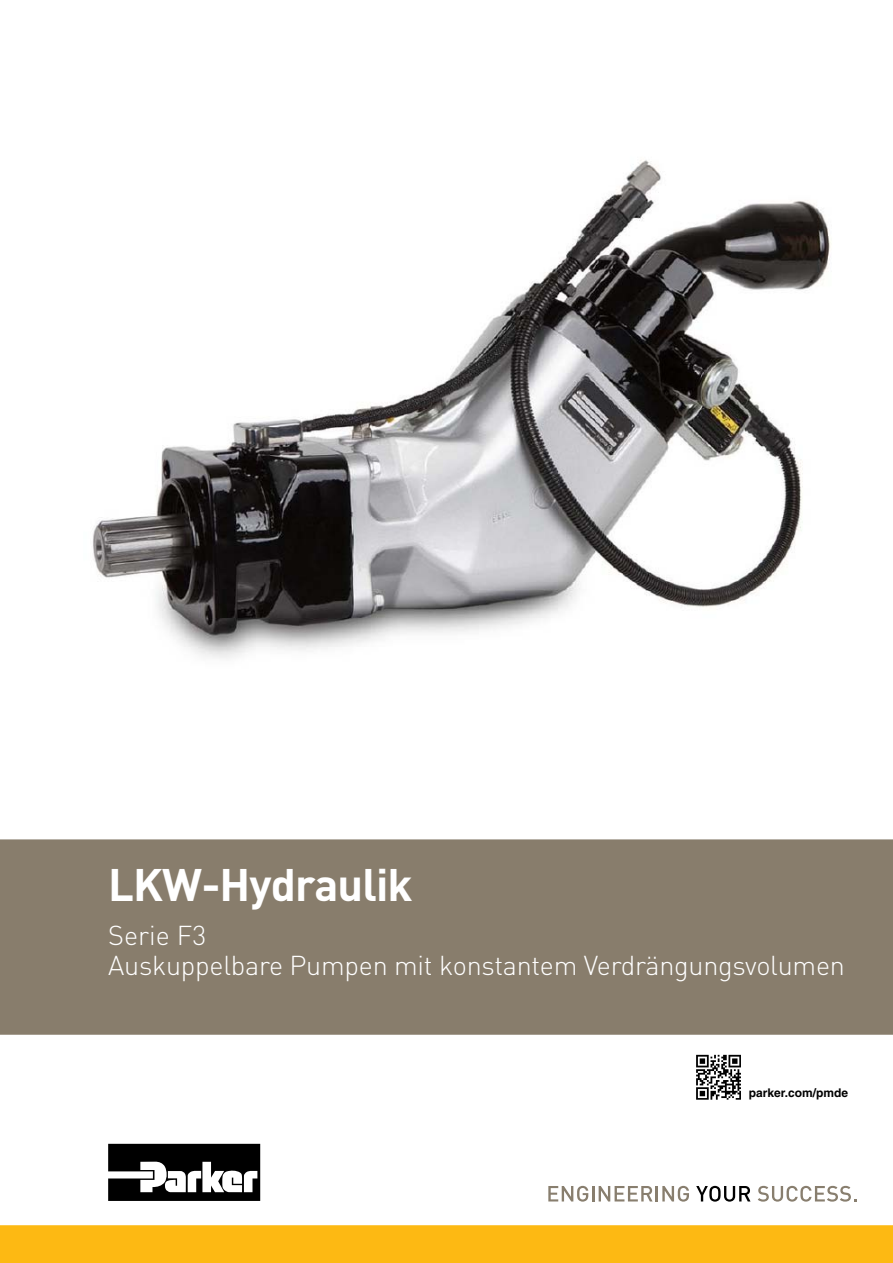
<style>
.page{position:relative;width:893px;height:1263px;background:#fff}
.page>*{position:absolute;margin:0;border:0;box-sizing:border-box;transform-origin:0 0}
.t1{font:700 45px "DINOT";letter-spacing:-.02em;color:#fff}
.t2{font:300 27px/30px "DINOT";letter-spacing:-.01em;color:#fff}
.t3{font:700 12px "Helvetica";color:#000}
</style>
<div class="page">
<div style="left:0;top:1225px;width:893px;height:38px;background:#fdb913"></div>
<div style="left:0;top:839px;width:893px;height:196px;background:#887d6c"></div>
<svg style="left:108px;top:1144px;width:152px;height:57px"></svg>
<svg style="left:548px;top:1186px;width:141px;height:15px"></svg>
<svg style="left:696px;top:1186px;width:54px;height:15px"></svg>
<svg style="left:758px;top:1186px;width:99px;height:15px"></svg>
<img style="left:93px;top:160px;width:738px;height:499px">
<svg style="left:696px;top:1055px;width:45px;height:45px"></svg>
<h1 class="t1" style="left:108px;top:854px;width:306px">LKW-Hydraulik</h1>
<p class="t2" style="left:108px;top:919px;width:738px">Serie F3<br>Auskuppelbare Pumpen mit konstantem Verdrängungsvolumen</p>
<p class="t3" style="left:749px;top:1086px;width:101px">parker.com/pmde</p>
</div>
